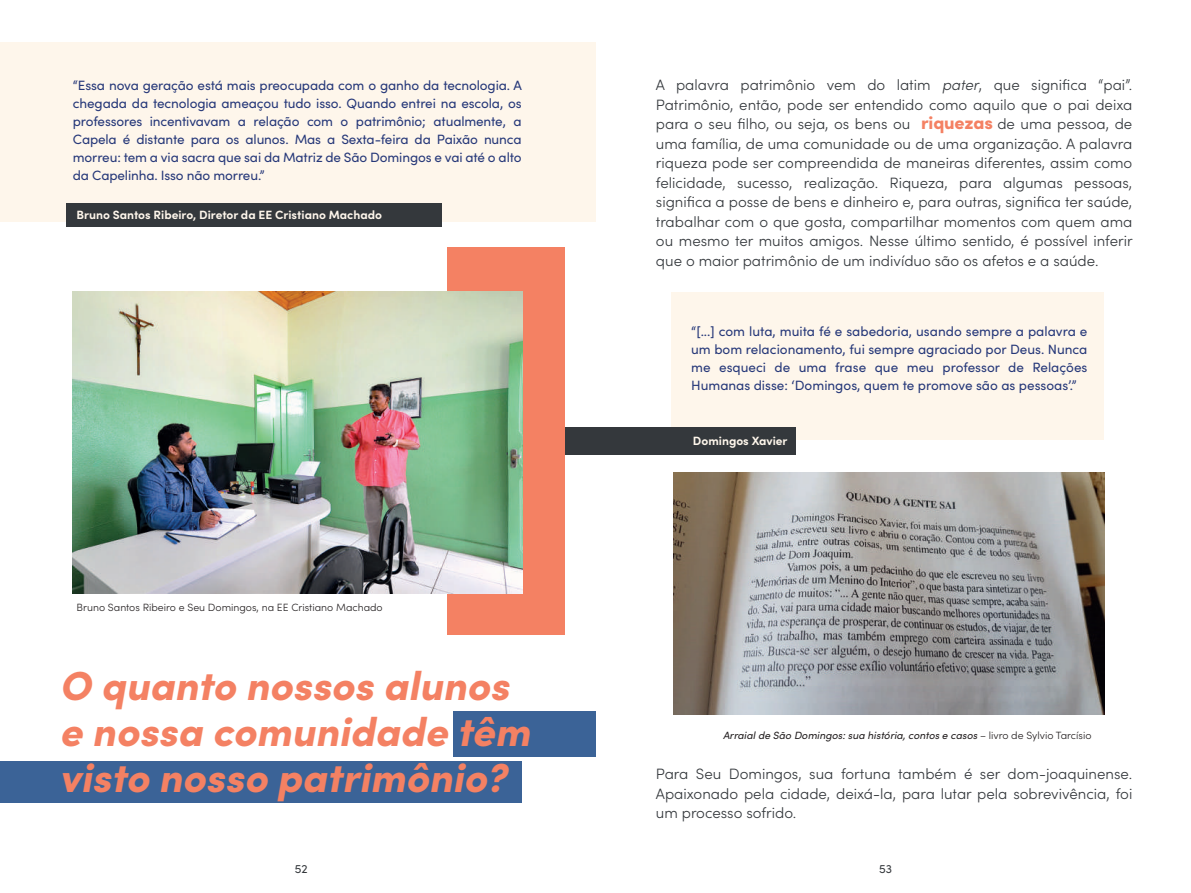
<style>
.page{position:relative;width:1191px;height:893px;background:#fff}
.page>*{position:absolute;margin:0;border:0;box-sizing:border-box;transform-origin:0 0}
.t1{font:italic 900 40.5px/45.8px "Sofia Pro";color:#f48163}
.t2{font:300 15px/19.5px "Sofia Pro";color:#34383c;text-align:justify}
.t3{font:13.5px/18px "Sofia Pro";letter-spacing:-.01em;color:#263879;text-align:justify}
.t4{font:700 12px "Sofia Pro";color:#fef6eb}
.t5{font:12px "Sofia Pro";color:#34383c}
.t6{font:italic 10.5px "Sofia Pro";color:#231f20}
.t7{font:300 10.5px "Sofia Pro";color:#231f20}
.s1{font-style:italic}
.s2{font-weight:900;font-size:18px;color:#f48163}
.s3{font-weight:300;font-style:normal}
</style>
<div class="page">
<div style="left:671px;top:292px;width:432px;height:148px;background:#fef6eb"></div>
<div style="left:0;top:43px;width:595px;height:179px;background:#fef6eb"></div>
<div style="left:453px;top:711px;width:142px;height:46px;background:#3b6397"></div>
<div style="left:0;top:761px;width:521px;height:41px;background:#3b6397"></div>
<div style="left:66px;top:203px;width:375px;height:24px;background:#34383c"></div>
<div style="left:498px;top:428px;width:298px;height:27px;background:#34383c"></div>
<img style="left:674px;top:473px;width:430px;height:242px">
<div style="left:446px;top:247px;width:118px;height:388px;background:#f48163"></div>
<img style="left:72px;top:291px;width:450px;height:303px">
<p class="t3" style="left:73px;top:75px;width:450px">“Essa nova geração está mais preocupada com o ganho da tecnologia. A chegada da tecnologia ameaçou tudo isso. Quando entrei na escola, os professores incentivavam a relação com o patrimônio; atualmente, a Capela é distante para os alunos. Mas a Sexta-feira da Paixão nunca morreu: tem a via sacra que sai da Matriz de São Domingos e vai até o alto da Capelinha. Isso não morreu.”</p>
<p class="t4" style="left:77px;top:205px;width:307px">Bruno Santos Ribeiro, Diretor da EE Cristiano Machado</p>
<p class="t7" style="left:77px;top:599px;width:308px">Bruno Santos Ribeiro e Seu Domingos, na EE Cristiano Machado</p>
<h1 class="t1" style="left:60px;top:659px;width:472px">O quanto nossos alunos e nossa comunidade têm visto nosso patrimônio?</h1>
<p class="t2" style="left:656px;top:74px;width:478px">A palavra patrimônio vem do latim <span class="s1">pater</span>, que significa “pai”.<br>Patrimônio, então, pode ser entendido como aquilo que o pai deixa para o seu filho, ou seja, os bens ou <span class="s2">riquezas</span> de uma pessoa, de uma família, de uma comunidade ou de uma organização. A palavra riqueza pode ser compreendida de maneiras diferentes, assim como felicidade, sucesso, realização. Riqueza, para algumas pessoas, significa a posse de bens e dinheiro e, para outras, significa ter saúde, trabalhar com o que gosta, compartilhar momentos com quem ama ou mesmo ter muitos amigos. Nesse último sentido, é possível inferir que o maior patrimônio de um indivíduo são os afetos e a saúde.</p>
<p class="t3" style="left:691px;top:322px;width:398px">“[...] com luta, muita fé e sabedoria, usando sempre a palavra e um bom relacionamento, fui sempre agraciado por Deus. Nunca me esqueci de uma frase que meu professor de Relações Humanas disse: ‘Domingos, quem te promove são as pessoas’.”</p>
<p class="t4" style="left:693px;top:431px;width:96px">Domingos Xavier</p>
<p class="t6" style="left:723px;top:728px;width:370px">Arraial de São Domingos: sua história, contos e casos <span class="s3">– livro de Sylvio Tarcísio</span></p>
<p class="t2" style="left:656px;top:764px;width:478px">Para Seu Domingos, sua fortuna também é ser dom-joaquinense.<br>Apaixonado pela cidade, deixá-la, para lutar pela sobrevivência, foi um processo sofrido.</p>
<p class="t5" style="left:295px;top:860px;width:14px">52</p>
<p class="t5" style="left:879px;top:860px;width:14px">53</p>
</div>
